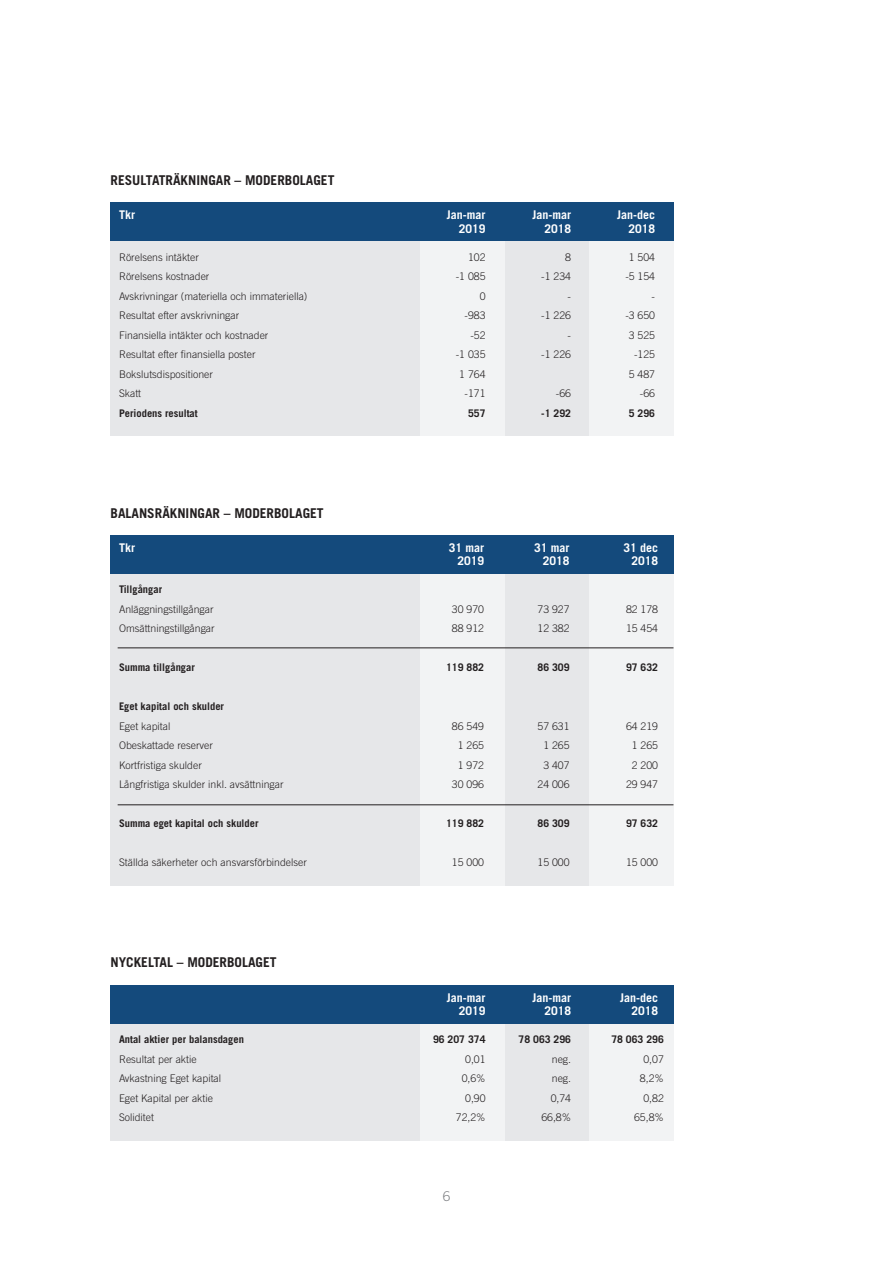
<style>
.page{position:relative;width:893px;height:1263px;background:#fff}
.page>*{position:absolute;margin:0;border:0;box-sizing:border-box;transform-origin:0 0}
.Rubrik_1{font:700 13.5px "Trade Gothic";color:#231f20}
.t1{font:300 13.5px "Trade Gothic";color:#808285}
.Bröd1{font:700 12px "Trade Gothic";color:#fff}
.Bröd1-2{font:300 10.5px "Trade Gothic";color:#231f20}
.Bröd1-3{font:700 10.5px "Trade Gothic";color:#231f20}
</style>
<div class="page">
<div style="left:111px;top:205px;width:563px;height:231px;background:#e6e7e9"></div>
<div style="left:589px;top:228px;width:84px;height:208px;background:#f2f3f4"></div>
<div style="left:420px;top:228px;width:85px;height:208px;background:#f2f3f4"></div>
<div style="left:111px;top:202px;width:563px;height:39px;background:#144a7c"></div>
<div style="left:111px;top:988px;width:563px;height:153px;background:#e6e7e9"></div>
<div style="left:589px;top:1024px;width:84px;height:117px;background:#f2f3f4"></div>
<div style="left:420px;top:1024px;width:85px;height:117px;background:#f2f3f4"></div>
<div style="left:111px;top:985px;width:563px;height:39px;background:#144a7c"></div>
<div style="left:111px;top:551px;width:563px;height:335px;background:#e6e7e9"></div>
<div style="left:589px;top:574px;width:84px;height:312px;background:#f2f3f4"></div>
<div style="left:420px;top:574px;width:85px;height:312px;background:#f2f3f4"></div>
<div style="left:111px;top:535px;width:563px;height:39px;background:#144a7c"></div>
<hr style="left:118px;top:648px;width:555px;height:1px;background:#231f20">
<hr style="left:118px;top:804px;width:555px;height:1px;background:#231f20">
<p class="Rubrik_1" style="left:111px;top:172px;width:225px">RESULTATRÄKNINGAR – MODERBOLAGET</p>
<p class="Bröd1" style="left:119px;top:207px;width:17px">Tkr</p>
<p class="Bröd1" style="left:447px;top:207px;width:40px">Jan-mar</p>
<p class="Bröd1" style="left:532px;top:207px;width:40px">Jan-mar</p>
<p class="Bröd1" style="left:617px;top:207px;width:39px">Jan-dec</p>
<p class="Bröd1" style="left:459px;top:221px;width:28px">2019</p>
<p class="Bröd1" style="left:544px;top:221px;width:28px">2018</p>
<p class="Bröd1" style="left:628px;top:221px;width:28px">2018</p>
<p class="Bröd1-2" style="left:119px;top:251px;width:81px">Rörelsens intäkter</p>
<p class="Bröd1-2" style="left:468px;top:251px;width:19px">102</p>
<p class="Bröd1-2" style="left:565px;top:251px;width:7px">8</p>
<p class="Bröd1-2" style="left:629px;top:251px;width:28px">1 504</p>
<p class="Bröd1-2" style="left:119px;top:270px;width:92px">Rörelsens kostnader</p>
<p class="Bröd1-2" style="left:456px;top:270px;width:31px">-1 085</p>
<p class="Bröd1-2" style="left:541px;top:270px;width:31px">-1 234</p>
<p class="Bröd1-2" style="left:625px;top:270px;width:31px">-5 154</p>
<p class="Bröd1-2" style="left:119px;top:290px;width:190px">Avskrivningar (materiella och immateriella)</p>
<p class="Bröd1-2" style="left:480px;top:290px;width:7px">0</p>
<p class="Bröd1-2" style="left:568px;top:290px;width:5px">-</p>
<p class="Bröd1-2" style="left:652px;top:290px;width:5px">-</p>
<p class="Bröd1-2" style="left:119px;top:309px;width:122px">Resultat efter avskrivningar</p>
<p class="Bröd1-2" style="left:465px;top:309px;width:23px">-983</p>
<p class="Bröd1-2" style="left:541px;top:309px;width:31px">-1 226</p>
<p class="Bröd1-2" style="left:625px;top:309px;width:31px">-3 650</p>
<p class="Bröd1-2" style="left:119px;top:329px;width:151px">Finansiella intäkter och kostnader</p>
<p class="Bröd1-2" style="left:470px;top:329px;width:17px">-52</p>
<p class="Bröd1-2" style="left:568px;top:329px;width:5px">-</p>
<p class="Bröd1-2" style="left:629px;top:329px;width:28px">3 525</p>
<p class="Bröd1-2" style="left:119px;top:348px;width:138px">Resultat efter finansiella poster</p>
<p class="Bröd1-2" style="left:456px;top:348px;width:31px">-1 035</p>
<p class="Bröd1-2" style="left:541px;top:348px;width:31px">-1 226</p>
<p class="Bröd1-2" style="left:634px;top:348px;width:23px">-125</p>
<p class="Bröd1-2" style="left:119px;top:368px;width:95px">Bokslutsdispositioner</p>
<p class="Bröd1-2" style="left:459px;top:368px;width:28px">1 764</p>
<p class="Bröd1-2" style="left:629px;top:368px;width:28px">5 487</p>
<p class="Bröd1-2" style="left:119px;top:387px;width:24px">Skatt</p>
<p class="Bröd1-2" style="left:465px;top:387px;width:23px">-171</p>
<p class="Bröd1-2" style="left:556px;top:387px;width:17px">-66</p>
<p class="Bröd1-2" style="left:640px;top:387px;width:17px">-66</p>
<p class="Bröd1-3" style="left:119px;top:406px;width:80px">Periodens resultat</p>
<p class="Bröd1-3" style="left:468px;top:406px;width:19px">557</p>
<p class="Bröd1-3" style="left:541px;top:406px;width:31px">-1 292</p>
<p class="Bröd1-3" style="left:629px;top:406px;width:28px">5 296</p>
<p class="Rubrik_1" style="left:111px;top:504px;width:215px">BALANSRÄKNINGAR – MODERBOLAGET</p>
<p class="Bröd1" style="left:119px;top:540px;width:17px">Tkr</p>
<p class="Bröd1" style="left:449px;top:540px;width:37px">31 mar</p>
<p class="Bröd1" style="left:534px;top:540px;width:37px">31 mar</p>
<p class="Bröd1" style="left:623px;top:540px;width:36px">31 dec</p>
<p class="Bröd1" style="left:457px;top:554px;width:28px">2019</p>
<p class="Bröd1" style="left:543px;top:554px;width:28px">2018</p>
<p class="Bröd1" style="left:631px;top:554px;width:28px">2018</p>
<p class="Bröd1-3" style="left:119px;top:583px;width:45px">Tillgångar</p>
<p class="Bröd1-2" style="left:119px;top:603px;width:96px">Anläggningstillgångar</p>
<p class="Bröd1-2" style="left:452px;top:603px;width:34px">30 970</p>
<p class="Bröd1-2" style="left:537px;top:603px;width:34px">73 927</p>
<p class="Bröd1-2" style="left:626px;top:603px;width:34px">82 178</p>
<p class="Bröd1-2" style="left:119px;top:622px;width:97px">Omsättningstillgångar</p>
<p class="Bröd1-2" style="left:452px;top:622px;width:34px">88 912</p>
<p class="Bröd1-2" style="left:537px;top:622px;width:34px">12 382</p>
<p class="Bröd1-2" style="left:626px;top:622px;width:34px">15 454</p>
<p class="Bröd1-3" style="left:119px;top:661px;width:77px">Summa tillgångar</p>
<p class="Bröd1-3" style="left:446px;top:661px;width:39px">119 882</p>
<p class="Bröd1-3" style="left:537px;top:661px;width:34px">86 309</p>
<p class="Bröd1-3" style="left:626px;top:661px;width:34px">97 632</p>
<p class="Bröd1-3" style="left:119px;top:700px;width:107px">Eget kapital och skulder</p>
<p class="Bröd1-2" style="left:119px;top:720px;width:53px">Eget kapital</p>
<p class="Bröd1-2" style="left:452px;top:720px;width:34px">86 549</p>
<p class="Bröd1-2" style="left:537px;top:720px;width:34px">57 631</p>
<p class="Bröd1-2" style="left:626px;top:720px;width:34px">64 219</p>
<p class="Bröd1-2" style="left:119px;top:739px;width:95px">Obeskattade reserver</p>
<p class="Bröd1-2" style="left:458px;top:739px;width:28px">1 265</p>
<p class="Bröd1-2" style="left:543px;top:739px;width:28px">1 265</p>
<p class="Bröd1-2" style="left:632px;top:739px;width:28px">1 265</p>
<p class="Bröd1-2" style="left:119px;top:759px;width:84px">Kortfristiga skulder</p>
<p class="Bröd1-2" style="left:458px;top:759px;width:28px">1 972</p>
<p class="Bröd1-2" style="left:543px;top:759px;width:28px">3 407</p>
<p class="Bröd1-2" style="left:632px;top:759px;width:28px">2 200</p>
<p class="Bröd1-2" style="left:119px;top:778px;width:166px">Långfristiga skulder inkl. avsättningar</p>
<p class="Bröd1-2" style="left:452px;top:778px;width:34px">30 096</p>
<p class="Bröd1-2" style="left:537px;top:778px;width:34px">24 006</p>
<p class="Bröd1-2" style="left:626px;top:778px;width:34px">29 947</p>
<p class="Bröd1-3" style="left:119px;top:817px;width:141px">Summa eget kapital och skulder</p>
<p class="Bröd1-3" style="left:446px;top:817px;width:39px">119 882</p>
<p class="Bröd1-3" style="left:537px;top:817px;width:34px">86 309</p>
<p class="Bröd1-3" style="left:626px;top:817px;width:34px">97 632</p>
<p class="Bröd1-2" style="left:119px;top:856px;width:189px">Ställda säkerheter och ansvarsförbindelser</p>
<p class="Bröd1-2" style="left:452px;top:856px;width:34px">15 000</p>
<p class="Bröd1-2" style="left:537px;top:856px;width:34px">15 000</p>
<p class="Bröd1-2" style="left:626px;top:856px;width:34px">15 000</p>
<p class="Rubrik_1" style="left:111px;top:954px;width:168px">NYCKELTAL – MODERBOLAGET</p>
<p class="Bröd1" style="left:447px;top:990px;width:40px">Jan-mar</p>
<p class="Bröd1" style="left:532px;top:990px;width:40px">Jan-mar</p>
<p class="Bröd1" style="left:620px;top:990px;width:39px">Jan-dec</p>
<p class="Bröd1" style="left:459px;top:1003px;width:28px">2019</p>
<p class="Bröd1" style="left:544px;top:1003px;width:28px">2018</p>
<p class="Bröd1" style="left:631px;top:1003px;width:28px">2018</p>
<p class="Bröd1-3" style="left:119px;top:1033px;width:126px">Antal aktier per balansdagen</p>
<p class="Bröd1-3" style="left:433px;top:1033px;width:54px">96 207 374</p>
<p class="Bröd1-3" style="left:519px;top:1033px;width:54px">78 063 296</p>
<p class="Bröd1-3" style="left:611px;top:1033px;width:54px">78 063 296</p>
<p class="Bröd1-2" style="left:119px;top:1052px;width:79px">Resultat per aktie</p>
<p class="Bröd1-2" style="left:465px;top:1052px;width:22px">0,01</p>
<p class="Bröd1-2" style="left:552px;top:1052px;width:21px">neg.</p>
<p class="Bröd1-2" style="left:643px;top:1052px;width:22px">0,07</p>
<p class="Bröd1-2" style="left:119px;top:1072px;width:104px">Avkastning Eget kapital</p>
<p class="Bröd1-2" style="left:462px;top:1072px;width:25px">0,6%</p>
<p class="Bröd1-2" style="left:552px;top:1072px;width:21px">neg.</p>
<p class="Bröd1-2" style="left:640px;top:1072px;width:25px">8,2%</p>
<p class="Bröd1-2" style="left:119px;top:1091px;width:95px">Eget Kapital per aktie</p>
<p class="Bröd1-2" style="left:465px;top:1091px;width:22px">0,90</p>
<p class="Bröd1-2" style="left:551px;top:1091px;width:22px">0,74</p>
<p class="Bröd1-2" style="left:643px;top:1091px;width:22px">0,82</p>
<p class="Bröd1-2" style="left:119px;top:1111px;width:37px">Soliditet</p>
<p class="Bröd1-2" style="left:456px;top:1111px;width:31px">72,2%</p>
<p class="Bröd1-2" style="left:541px;top:1111px;width:31px">66,8%</p>
<p class="Bröd1-2" style="left:634px;top:1111px;width:31px">65,8%</p>
<p class="t1" style="left:443px;top:1188px;width:9px">6</p>
</div>
